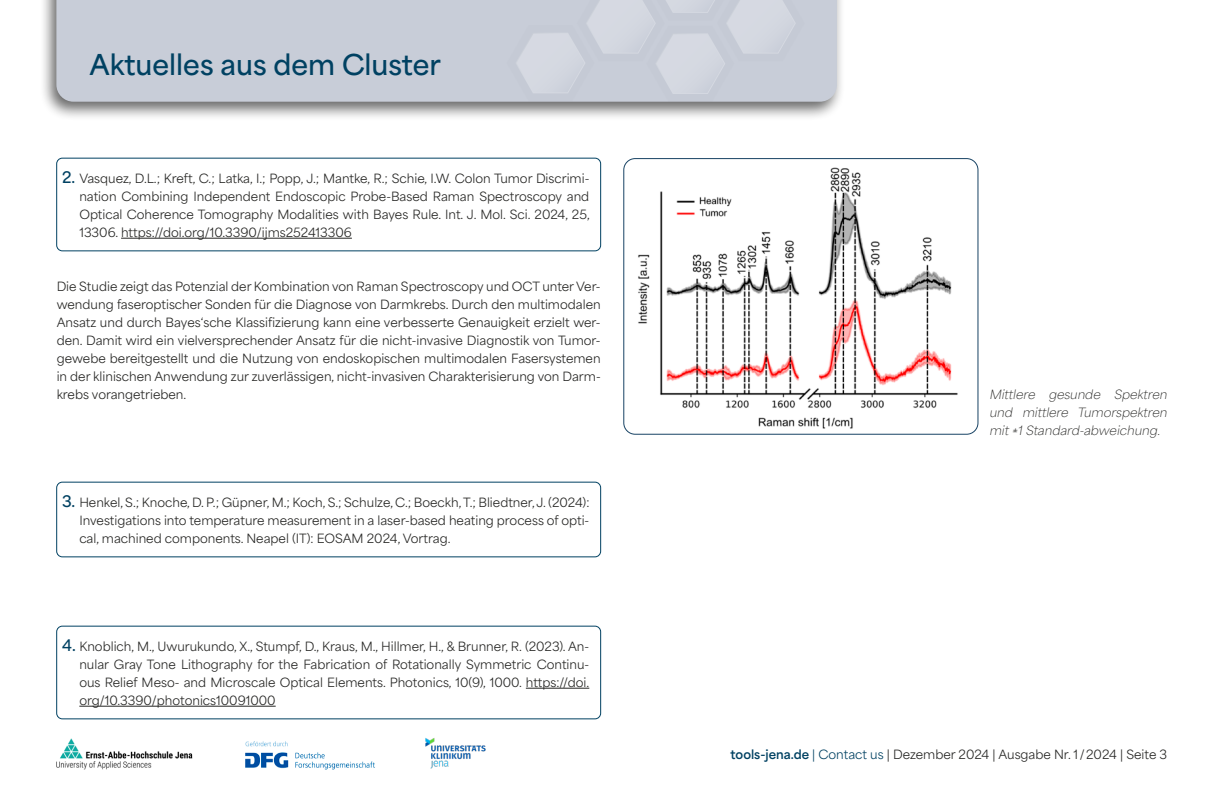
<style>
.page{position:relative;width:1224px;height:792px;background:#fff}
.page>*{position:absolute;margin:0;border:0;box-sizing:border-box;transform-origin:0 0}
.t1{font:600 27px "Area Normal";color:#004162}
.t2{font:600 15px "Area Normal";color:#004162}
.t3{font:12px/18px "Area Normal";color:#252523;text-align:justify}
.t4{font:italic 100 12px/18px "Area Normal";color:#252523;text-align:justify}
.s1{font-weight:700;color:#004162}
.s2{color:#004162}
</style>
<div class="page">
<div style="left:39px;top:0;width:806px;height:121px;background:#000;opacity:.6"></div>
<div style="left:56px;top:0;width:781px;height:102px;background:#c8cdd8"></div>
<svg style="left:507px;top:0;width:298px;height:102px;background:#cbd0da"></svg>
<img style="left:245px;top:741px;width:130px;height:29px">
<img style="left:425px;top:738px;width:61px;height:31px">
<img style="left:56px;top:738px;width:137px;height:32px">
<div style="left:57px;top:482px;width:544px;height:75px;border:1px solid #004162;border-radius:6px"></div>
<div style="left:57px;top:626px;width:544px;height:93px;border:1px solid #004162;border-radius:6px"></div>
<hr style="left:526px;top:688px;width:63px;height:1px;background:#252523">
<hr style="left:79px;top:706px;width:197px;height:1px;background:#252523">
<div style="left:57px;top:158px;width:544px;height:93px;border:1px solid #004162;border-radius:6px"></div>
<hr style="left:121px;top:238px;width:231px;height:1px;background:#252523">
<img style="left:638px;top:167px;width:320px;height:262px">
<div style="left:623px;top:158px;width:355px;height:277px;border:1px solid #184364;border-radius:11px"></div>
<h1 class="t1" style="left:89px;top:40px;width:353px">Aktuelles aus dem Cluster</h1>
<p class="t2" style="left:62px;top:164px;width:15px">2.</p>
<p class="t3" style="left:79px;top:168px;width:512px">Vasquez, D.L.; Kreft, C.; Latka, I.; Popp, J.; Mantke, R.; Schie, I.W. Colon Tumor Discrimi&shy;nation Combining Independent Endoscopic Probe-Based Raman Spectroscopy and Optical Coherence Tomography Modalities with Bayes Rule. Int. J. Mol. Sci. 2024, 25, 13306. https://doi.org/10.3390/ijms252413306</p>
<p class="t3" style="left:57px;top:276px;width:546px">Die Studie zeigt das Potenzial der Kombination von Raman Spectroscopy und OCT unter Ver&shy;wendung faseroptischer Sonden für die Diagnose von Darmkrebs. Durch den multimodalen Ansatz und durch Bayes‘sche Klassifizierung kann eine verbesserte Genauigkeit erzielt wer&shy;den. Damit wird ein vielversprechender Ansatz für die nicht-invasive Diagnostik von Tumor&shy;gewebe bereitgestellt und die Nutzung von endoskopischen multimodalen Fasersystemen in der klinischen Anwendung zur zuverlässigen, nicht-invasiven Charakterisierung von Darm&shy;krebs vorangetrieben.</p>
<p class="t2" style="left:62px;top:488px;width:15px">3.</p>
<p class="t3" style="left:79px;top:492px;width:512px">Henkel, S.; Knoche, D. P.; Güpner, M.; Koch, S.; Schulze, C.; Boeckh, T.; Bliedtner, J. (2024):<br>Investigations into temperature measurement in a laser-based heating process of opti&shy;cal, machined components. Neapel (IT): EOSAM 2024, Vortrag.</p>
<p class="t2" style="left:62px;top:632px;width:15px">4.</p>
<p class="t3" style="left:79px;top:636px;width:511px">Knoblich, M., Uwurukundo, X., Stumpf, D., Kraus, M., Hillmer, H., &amp; Brunner, R. (2023). An&shy;nular Gray Tone Lithography for the Fabrication of Rotationally Symmetric Continu&shy;ous Relief Meso- and Microscale Optical Elements. Photonics, 10(9), 1000. https://doi. org/10.3390/photonics10091000</p>
<p class="t4" style="left:990px;top:384px;width:179px">Mittlere gesunde Spektren und mittlere Tumorspektren mit ±1 Standard-abweichung.</p>
<p class="t3" style="left:731px;top:744px;width:438px"><span class="s1">tools-jena.de</span> <span class="s2">| Contact us</span> | Dezember 2024 | Ausgabe Nr. 1 / 2024 | Seite 3</p>
</div>
